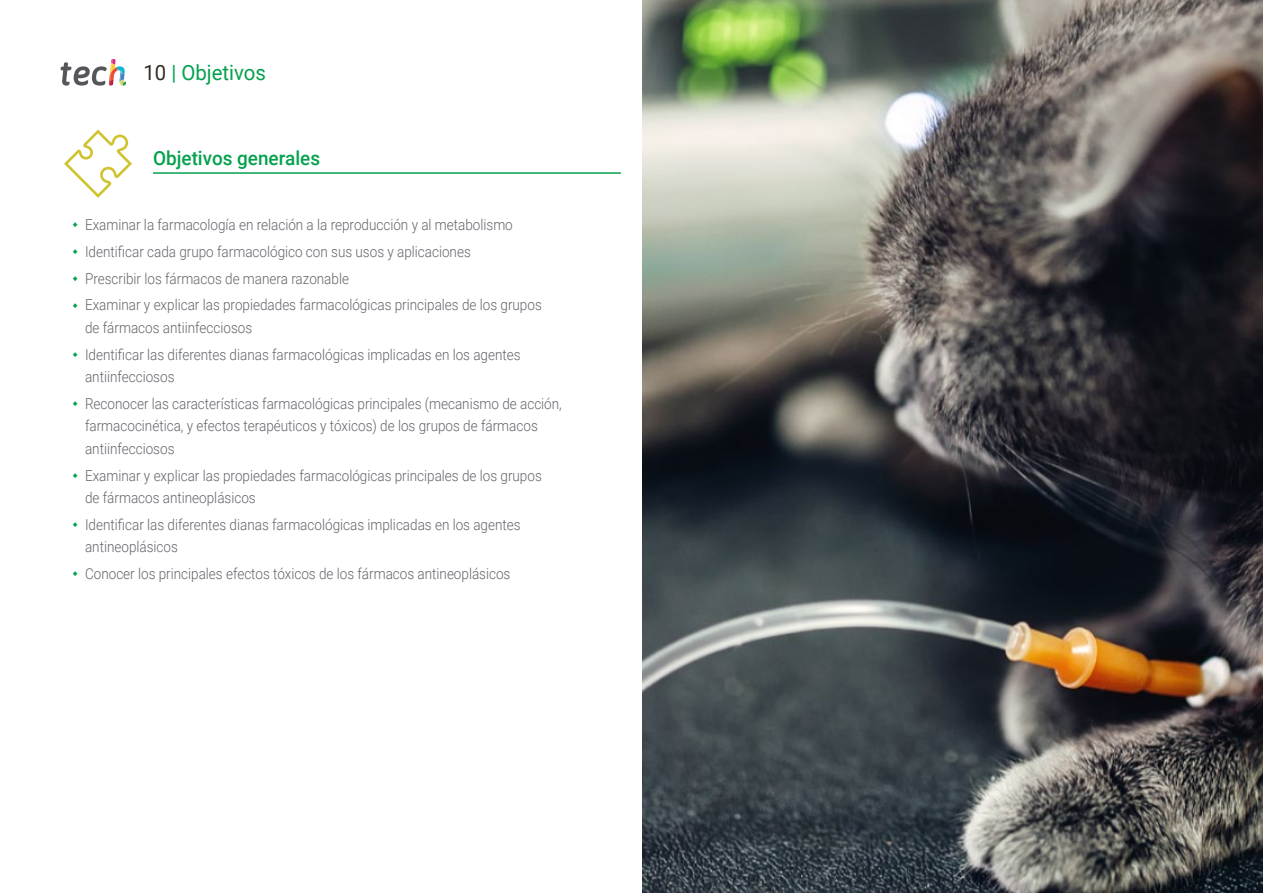
<style>
.page{position:relative;width:1263px;height:893px;background:#fff}
.page>*{position:absolute;margin:0;border:0;box-sizing:border-box;transform-origin:0 0}
.t1{font:21px "Roboto";color:#04a14d}
.t2{font:500 19.5px "Roboto";color:#04a14d}
.t3{font:300 15px/26.7px "Roboto";color:#61646a;scale:.9 1}
.s1{color:#312e20}
</style>
<div class="page">
<hr style="left:153px;top:173px;width:468px;height:1px;background:#04a14d">
<svg style="left:64px;top:130px;width:68px;height:68px"></svg>
<img style="left:642px;top:0;width:621px;height:893px">
<svg style="left:61px;top:59px;width:65px;height:27px"></svg>
<h1 class="t1" style="left:144px;top:57px;width:124px"><span class="s1">10</span> | Objetivos</h1>
<h2 class="t2" style="left:153px;top:144px;width:169px">Objetivos generales</h2>
<p class="t3" style="left:85px;top:211px;width:509px">Examinar la farmacología en relación a la reproducción y al metabolismo Identificar cada grupo farmacológico con sus usos y aplicaciones<br>Prescribir los fármacos de manera razonable<br>Examinar y explicar las propiedades farmacológicas principales de los grupos</p>
<p class="t3" style="left:85px;top:314px;width:485px">de fármacos antiinfecciosos<br>Identificar las diferentes dianas farmacológicas implicadas en los agentes</p>
<p class="t3" style="left:85px;top:363px;width:531px">antiinfecciosos<br>Reconocer las características farmacológicas principales (mecanismo de acción,</p>
<p class="t3" style="left:85px;top:414px;width:505px;line-height:22.5px">farmacocinética, y efectos terapéuticos y tóxicos) de los grupos de fármacos antiinfecciosos</p>
<p class="t3" style="left:85px;top:463px;width:509px;line-height:22.5px">Examinar y explicar las propiedades farmacológicas principales de los grupos de fármacos antineoplásicos</p>
<p class="t3" style="left:85px;top:513px;width:485px;line-height:22.5px">Identificar las diferentes dianas farmacológicas implicadas en los agentes antineoplásicos</p>
<p class="t3" style="left:85px;top:560px;width:474px">Conocer los principales efectos tóxicos de los fármacos antineoplásicos</p>
</div>
